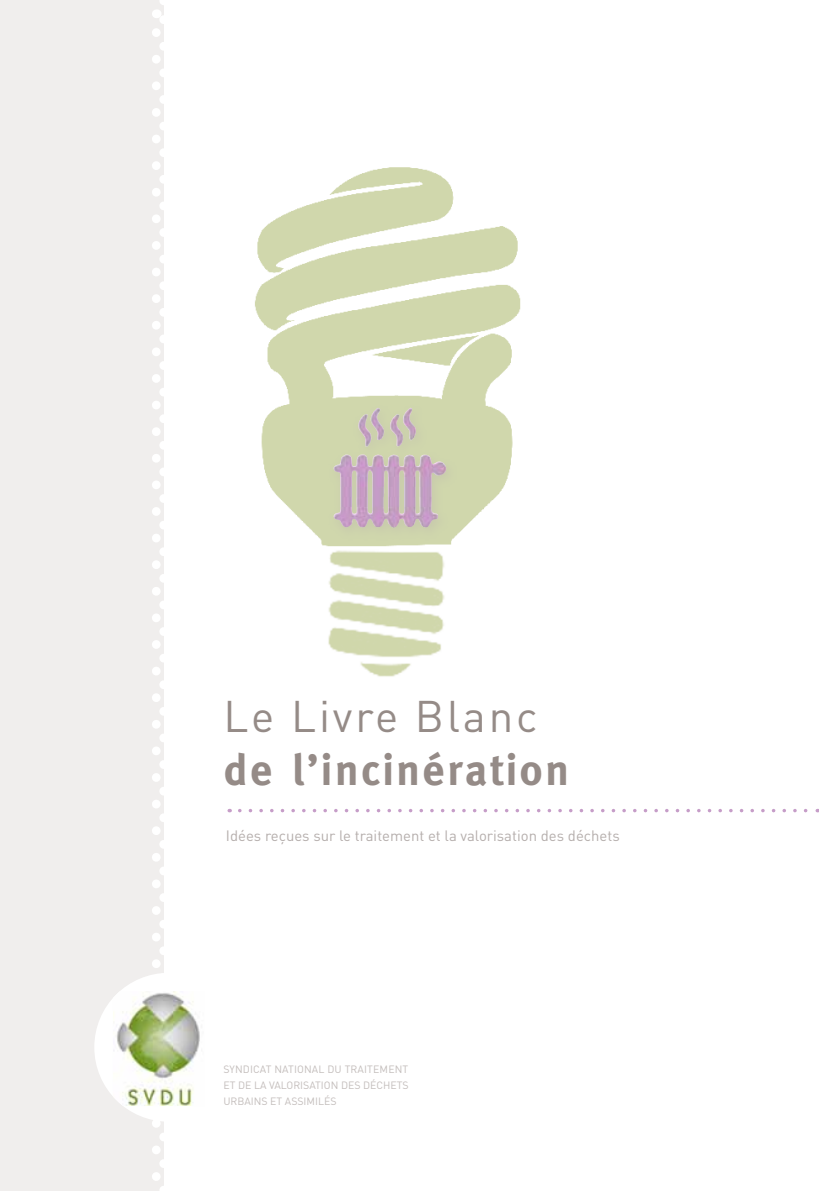
<style>
.page{position:relative;width:819px;height:1191px;background:#fff}
.page>*{position:absolute;margin:0;border:0;box-sizing:border-box;transform-origin:0 0}
.t1{font:700 43.75px "Meta";letter-spacing:.065em;color:#958b87}
.t2{font:43.75px "DIN";letter-spacing:.065em;color:#958b87}
.t3{font:14.88px "DIN";color:#b5aeac}
.t4{font:10.5px/15.8px "DIN";color:#c3bdbb;text-align:justify}
</style>
<div class="page">
<img style="left:255px;top:167px;width:266px;height:510px">
<svg style="left:240px;top:809px;width:578px;height:3px"></svg>
<div style="left:0;top:0;width:164px;height:1191px;background:#f0eeed"></div>
<svg style="left:152px;top:0;width:12px;height:1176px"></svg>
<div style="left:94px;top:972px;width:149px;height:149px;background:#fff;border-radius:50%"></div>
<img style="left:113px;top:991px;width:87px;height:115px">
<div style="left:326px;top:402px;width:131px;height:138px;background:#d0d7ac"></div>
<img style="left:333px;top:408px;width:113px;height:120px">
<h1 class="t2" style="left:223px;top:688px;width:316px">Le Livre Blanc</h1>
<h1 class="t1" style="left:223px;top:745px;width:347px">de l’incinération</h1>
<h2 class="t3" style="left:226px;top:826px;width:395px">Idées reçues sur le traitement et la valorisation des déchets</h2>
<p class="t4" style="left:223px;top:1061px;width:187px">SYNDICAT NATIONAL DU TRAITEMENT ET DE LA VALORISATION DES DÉCHETS URBAINS ET ASSIMILÉS</p>
</div>
